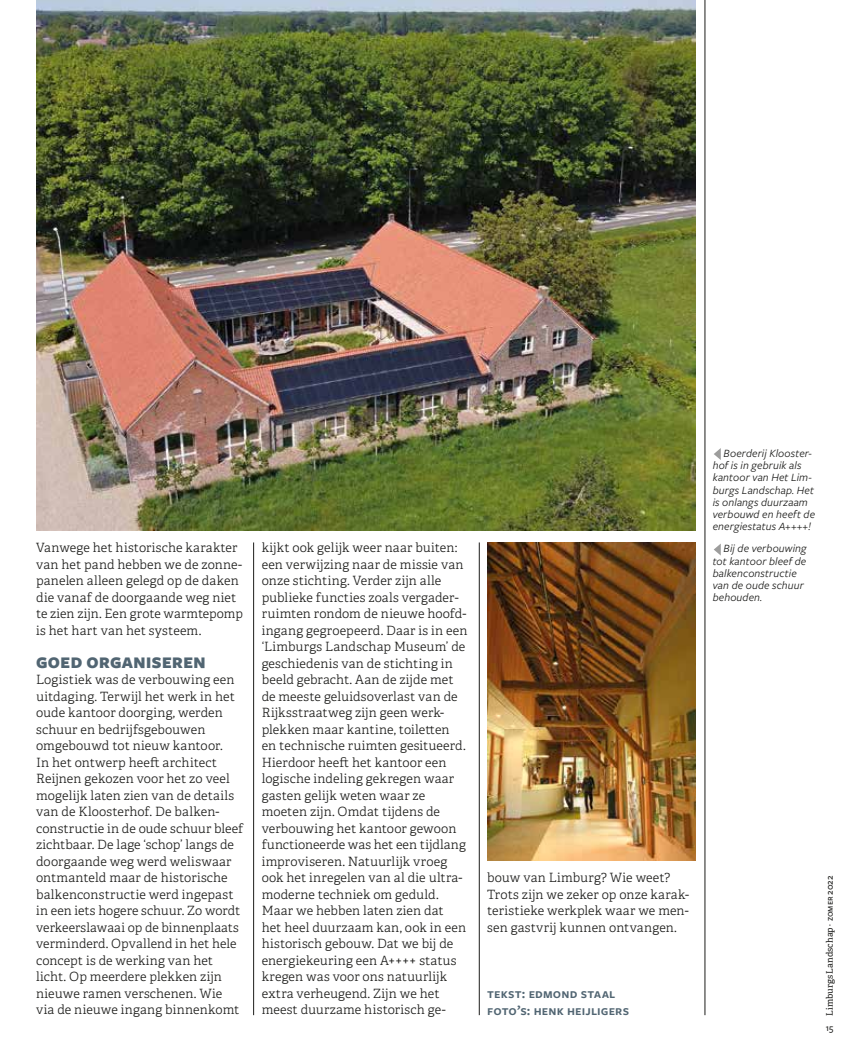
<style>
.page{position:relative;width:851px;height:1063px;background:#fff}
.page>*{position:absolute;margin:0;border:0;box-sizing:border-box;transform-origin:0 0}
.t1{font:900 16.8px "Freight Sans Pro";letter-spacing:.025em;color:#516572}
.t2{font:600 14.25px/16.5px "Freight Sans Pro";letter-spacing:.005em;color:#516572}
.t3{font:300 12.75px/16.5px "Adelle";letter-spacing:.01em;color:#1d1d1b}
.t4{font:italic 11.55px/12.1px "Freight Sans Pro";letter-spacing:.01em;color:#1d1d1b}
.t5{font:500 9.75px "Freight Sans Pro";color:#1d1d1b}
.t6{font:9px "Adelle";letter-spacing:.01em;color:#1d1d1b}
.s1{font-family:"Freight Sans Pro";font-weight:500;font-size:9.75px}
</style>
<div class="page">
<img style="left:36px;top:0;width:659px;height:530px">
<img style="left:487px;top:542px;width:208px;height:319px">
<svg style="left:714px;top:449px;width:6px;height:10px"></svg>
<svg style="left:714px;top:544px;width:6px;height:11px"></svg>
<hr style="left:704px;top:0;width:1px;height:1015px;background:#1d1d1b">
<hr style="left:479px;top:542px;width:1px;height:473px;background:#1d1d1b">
<hr style="left:253px;top:542px;width:1px;height:473px;background:#1d1d1b">
<p class="t3" style="left:36px;top:540px;width:208px">Vanwege het historische karakter van het pand hebben we de zonne&shy;panelen alleen gelegd op de daken die vanaf de doorgaande weg niet te zien zijn. Een grote warmtepomp is het hart van het systeem.</p>
<h1 class="t1" style="left:36px;top:650px;width:171px">GOED ORGANISEREN</h1>
<p class="t3" style="left:36px;top:672px;width:209px">Logistiek was de verbouwing een uitdaging. Terwijl het werk in het oude kantoor doorging, werden schuur en bedrijfsgebouwen omgebouwd tot nieuw kantoor.<br>In het ontwerp heeft architect<br>Reijnen gekozen voor het zo veel mogelijk laten zien van de details van de Kloosterhof. De balken&shy;constructie in de oude schuur bleef zichtbaar. De lage ‘schop’ langs de doorgaande weg werd weliswaar ontmanteld maar de historische balkenconstructie werd ingepast in een iets hogere schuur. Zo wordt verkeerslawaai op de binnenplaats verminderd. Opvallend in het hele concept is de werking van het licht. Op meerdere plekken zijn nieuwe ramen verschenen. Wie via de nieuwe ingang binnenkomt</p>
<p class="t3" style="left:262px;top:540px;width:207px">kijkt ook gelijk weer naar buiten: een verwijzing naar de missie van onze stichting. Verder zijn alle publieke functies zoals vergader&shy;ruimten rondom de nieuwe hoofd&shy;ingang gegroepeerd. Daar is in een ‘Limburgs Landschap Museum’ de geschiedenis van de stichting in beeld gebracht. Aan de zijde met de meeste geluidsoverlast van de<br>Rijksstraatweg zijn geen werk&shy;plekken maar kantine, toiletten<br>en technische ruimten gesitueerd.<br>Hierdoor heeft het kantoor een logische indeling gekregen waar gasten gelijk weten waar ze moeten zijn. Omdat tijdens de verbouwing het kantoor gewoon functioneerde was het een tijdlang improviseren. Natuurlijk vroeg ook het inregelen van al die ultra&shy;moderne techniek om geduld.<br>Maar we hebben laten zien dat<br>het heel duurzaam kan, ook in een historisch gebouw. Dat we bij de energiekeuring een A++++ status kregen was voor ons natuurlijk extra verheugend. Zijn we het meest duurzame historisch ge-</p>
<p class="t3" style="left:487px;top:870px;width:203px">bouw van Limburg? Wie weet?<br>Trots zijn we zeker op onze karak&shy;teristieke werkplek waar we men&shy;sen gastvrij kunnen ontvangen.</p>
<p class="t2" style="left:487px;top:985px;width:143px">tekst: edmond staal foto’s: henk heijligers</p>
<p class="t4" style="left:712px;top:447px;width:104px;text-indent:11px">Boerderij Klooster&shy;hof is in gebruik als kantoor van Het Lim&shy;burgs Landschap. Het is onlangs duurzaam verbouwd en heeft de energiestatus A++++!</p>
<p class="t4" style="left:712px;top:542px;width:95px;text-indent:11px">Bij de verbouwing tot kantoor bleef de balkenconstructie van de oude schuur behouden.</p>
<p class="t6" style="left:823px;top:1016px;width:142px;rotate:-90deg">Limburgs Landschap · <span class="s1">zomer 2022</span></p>
<p class="t5" style="left:825px;top:1021px;width:9px">15</p>
</div>
